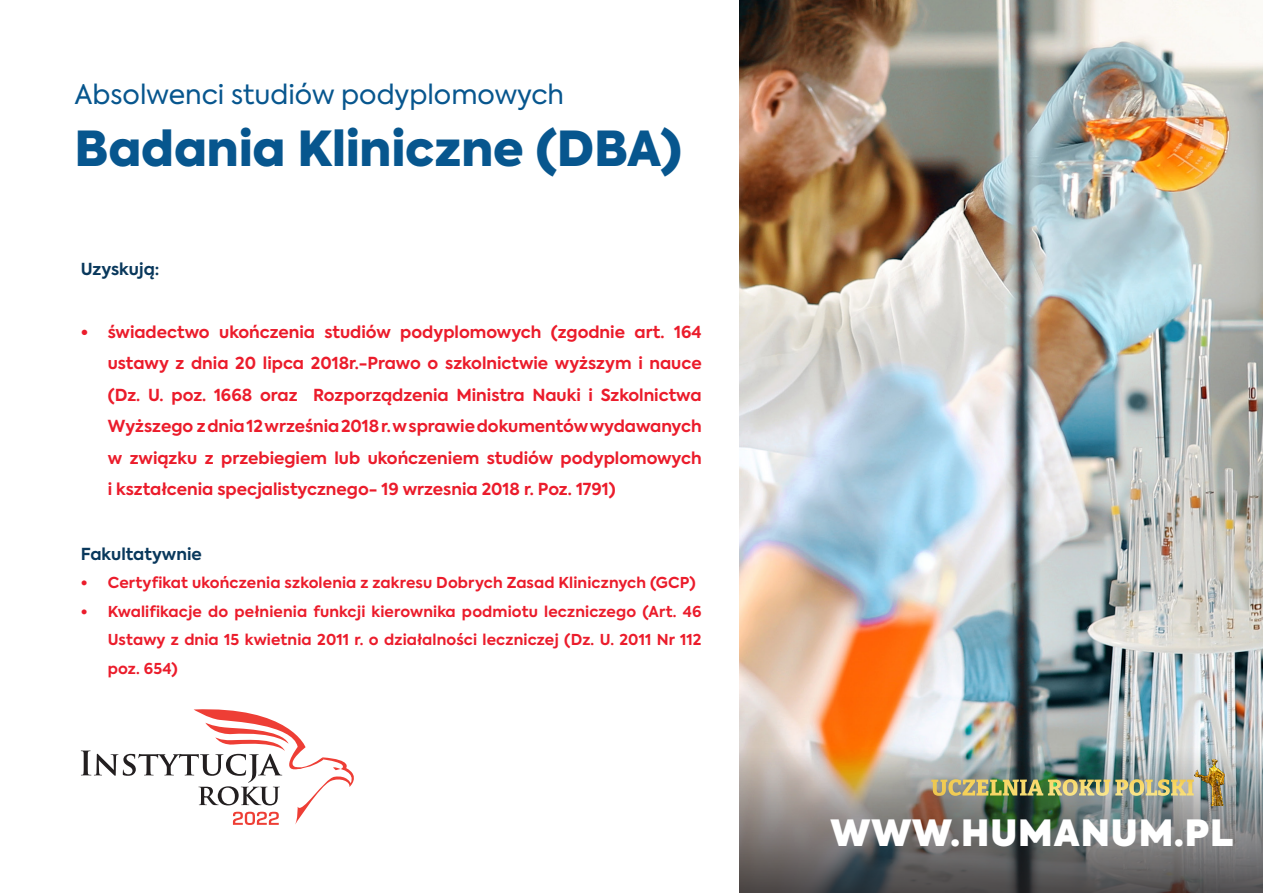
<style>
.page{position:relative;width:1263px;height:893px;background:#fff}
.page>*{position:absolute;margin:0;border:0;box-sizing:border-box;transform-origin:0 0}
.t1{font:900 48px "Axiforma";color:#07568e}
.t2{font:800 36px "Axiforma";letter-spacing:.025em;color:#fff}
.t3{font:27px "Axiforma";color:#07568e}
.t4{font:700 16.5px/31.5px "Axiforma";color:#eb1c2b;text-align:justify}
.t5{font:700 16.5px "Axiforma";color:#09385c}
.t6{font:700 15px/28.5px "Axiforma";letter-spacing:.01em;color:#eb1c2b;text-align:justify}
</style>
<div class="page">
<img style="left:740px;top:0;width:523px;height:697px">
<svg style="left:81px;top:709px;width:273px;height:116px"></svg>
<img style="left:740px;top:697px;width:523px;height:196px">
<img style="left:948px;top:779px;width:222px;height:17px">
<img style="left:1195px;top:759px;width:29px;height:47px">
<h3 class="t3" style="left:74px;top:77px;width:491px">Absolwenci studiów podyplomowych</h3>
<h1 class="t1" style="left:74px;top:114px;width:609px">Badania Kliniczne (DBA)</h1>
<p class="t5" style="left:81px;top:257px;width:80px">Uzyskują:</p>
<p class="t4" style="left:108px;top:316px;width:595px;text-indent:-27px">• świadectwo ukończenia studiów podyplomowych (zgodnie art. 164 ustawy z dnia 20 lipca 2018r.-Prawo o szkolnictwie wyższym i nauce (Dz. U. poz. 1668 oraz Rozporządzenia Ministra Nauki i Szkolnictwa Wyższego z dnia 12 września 2018 r. w sprawie dokumentów wydawanych w związku z przebiegiem lub ukończeniem studiów podyplomowych i kształcenia specjalistycznego- 19 wrzesnia 2018 r. Poz. 1791)</p>
<p class="t5" style="left:81px;top:542px;width:122px">Fakultatywnie</p>
<p class="t6" style="left:81px;top:569px;width:616px">• Certyfikat ukończenia szkolenia z zakresu Dobrych Zasad Klinicznych (GCP)</p>
<p class="t6" style="left:108px;top:597px;width:595px;text-indent:-27px">• Kwalifikacje do pełnienia funkcji kierownika podmiotu leczniczego (Art. 46<br>Ustawy z dnia 15 kwietnia 2011 r. o działalności leczniczej (Dz. U. 2011 Nr 112 poz. 654)</p>
<h2 class="t2" style="left:831px;top:807px;width:404px">WWW.HUMANUM.PL</h2>
</div>
